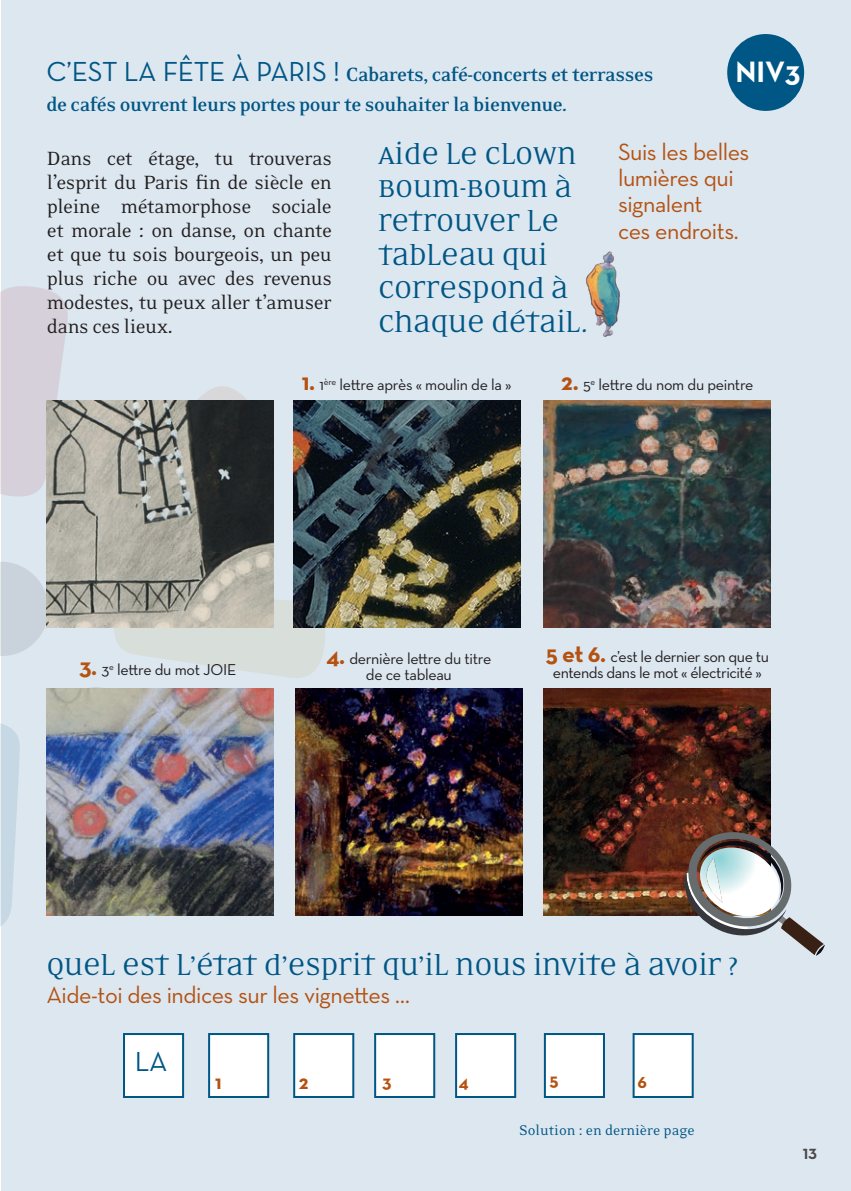
<style>
.page{position:relative;width:851px;height:1191px;background:#fff}
.page>*{position:absolute;margin:0;border:0;box-sizing:border-box;transform-origin:0 0}
.t1{font:700 30px "Neutraface Text";color:#fff}
.t2{font:28px/33.6px "Eidetic Neo OT Omni";letter-spacing:-.01em;color:#005685}
.t3{font:28px "Neutraface Text";color:#005685}
.t4{font:24px "Neutraface Text";letter-spacing:-.02em;color:#b45212}
.t5{font:700 24px "Neutraface Text";color:#b45212}
.t6{font:22px/24px "Eidetic Neo OT";letter-spacing:-.02em;color:#231f20;text-align:justify}
.t7{font:700 22px "Eidetic Neo OT";letter-spacing:-.02em;color:#005685}
.t8{font:700 20px "Neutraface Text";color:#b45212}
.t9{font:700 18px "Neutraface Text";color:#b45212}
.t10{font:16px "Neutraface Text";letter-spacing:-.025em;color:#231f20}
.t11{font:16px "Eidetic Neo OT";color:#005685}
.t12{font:15px "Neutraface Text Bold Alt";color:#4a4846}
.s1{font-family:"Neutraface Text";font-weight:400;font-size:28px}
.s2{font-weight:700;font-size:24px;color:#b45212}
.s3{font-weight:400;font-size:16px;color:#231f20}
</style>
<div class="page">
<div style="left:1px;top:0;width:849px;height:1191px;background:#dde7f0"></div>
<div style="left:0;top:286px;width:68px;height:211px;background:#d5d0d9"></div>
<svg style="left:61px;top:348px;width:213px;height:157px"></svg>
<svg style="left:114px;top:505px;width:211px;height:173px;fill:#d8deda"></svg>
<svg style="left:46px;top:669px;width:218px;height:26px"></svg>
<svg style="left:0;top:695px;width:107px;height:232px"></svg>
<svg style="left:0;top:562px;width:67px;height:112px"></svg>
<div style="left:727px;top:34px;width:77px;height:77px;background:#005685;border-radius:50%"></div>
<img style="left:586px;top:251px;width:34px;height:86px">
<img style="left:46px;top:401px;width:227px;height:227px">
<img style="left:293px;top:401px;width:227px;height:227px">
<img style="left:544px;top:401px;width:226px;height:227px">
<img style="left:47px;top:688px;width:227px;height:227px">
<img style="left:544px;top:688px;width:226px;height:227px">
<div style="left:123px;top:1033px;width:61px;height:65px;background:#fff;border:2px solid #005685"></div>
<div style="left:208px;top:1033px;width:61px;height:65px;background:#fff;border:2px solid #005685"></div>
<div style="left:293px;top:1033px;width:61px;height:65px;background:#fff;border:2px solid #005685"></div>
<div style="left:374px;top:1033px;width:61px;height:65px;background:#fff;border:2px solid #005685"></div>
<div style="left:455px;top:1033px;width:61px;height:65px;background:#fff;border:2px solid #005685"></div>
<div style="left:544px;top:1033px;width:61px;height:65px;background:#fff;border:2px solid #005685"></div>
<div style="left:632px;top:1033px;width:61px;height:65px;background:#fff;border:2px solid #005685"></div>
<img style="left:295px;top:688px;width:227px;height:227px">
<svg style="left:679px;top:825px;width:145px;height:130px"></svg>
<img style="left:693px;top:847px;width:91px;height:69px">
<img style="left:693px;top:858px;width:29px;height:44px">
<p class="t7" style="left:46px;top:64px;width:608px"><span class="s1">C’EST LA FÊTE À PARIS !</span> Cabarets, café-concerts et terrasses</p>
<p class="t7" style="left:46px;top:94px;width:522px">de cafés ouvrent leurs portes pour te souhaiter la bienvenue.</p>
<p class="t6" style="left:47px;top:147px;width:286px">Dans cet étage, tu trouveras l’esprit du Paris fin de siècle en pleine métamorphose sociale et morale : on danse, on chante et que tu sois bourgeois, un peu plus riche ou avec des revenus modestes, tu peux aller t’amuser dans ces lieux.</p>
<p class="t2" style="left:378px;top:138px;width:211px">AIDE LE CLOWN<br>BOUM-BOUM À<br>RETROUVER LE<br>TABLEAU QUI<br>CORRESPOND À<br>CHAQUE DÉTAIL.</p>
<p class="t1" style="left:735px;top:52px;width:67px">NIV3</p>
<p class="t4" style="left:618px;top:137px;width:133px">Suis les belles</p>
<p class="t4" style="left:618px;top:163px;width:117px">lumières qui</p>
<p class="t4" style="left:618px;top:189px;width:86px">signalent</p>
<p class="t4" style="left:618px;top:215px;width:122px">ces endroits.</p>
<p class="t10" style="left:302px;top:375px;width:211px"><span class="s2">1.</span> 1<sup>ère</sup> lettre après « moulin de la »</p>
<p class="t10" style="left:561px;top:375px;width:194px"><span class="s2">2.</span> 5<sup>e</sup> lettre du nom du peintre</p>
<p class="t10" style="left:545px;top:646px;width:225px"><span class="s2">5 et 6.</span> c’est le dernier son que tu</p>
<p class="t10" style="left:326px;top:648px;width:166px"><span class="s2">4.</span> dernière lettre du titre</p>
<p class="t10" style="left:366px;top:664px;width:87px">de ce tableau</p>
<p class="t5" style="left:79px;top:651px;width:32px">3. <span class="s3">3</span></p>
<p class="t10" style="left:553px;top:662px;width:210px">entends dans le mot « électricité »</p>
<p class="t10" style="left:109px;top:660px;width:129px"><sup>e</sup> lettre du mot JOIE</p>
<p class="t2" style="left:46px;top:949px;width:693px">QUEL EST L’ÉTAT D’ESPRIT QU’IL NOUS INVITE À AVOIR ?</p>
<p class="t4" style="left:46px;top:979px;width:365px">Aide-toi des indices sur les vignettes …</p>
<p class="t3" style="left:135px;top:1044px;width:34px">LA</p>
<p class="t8" style="left:215px;top:1069px;width:8px">1</p>
<p class="t8" style="left:299px;top:1069px;width:11px">2</p>
<p class="t9" style="left:382px;top:1070px;width:11px">3</p>
<p class="t9" style="left:458px;top:1070px;width:11px">4</p>
<p class="t9" style="left:549px;top:1068px;width:11px">5</p>
<p class="t9" style="left:637px;top:1070px;width:11px">6</p>
<p class="t11" style="left:519px;top:1121px;width:177px">Solution : en dernière page</p>
<p class="t12" style="left:802px;top:1144px;width:16px">13</p>
</div>
